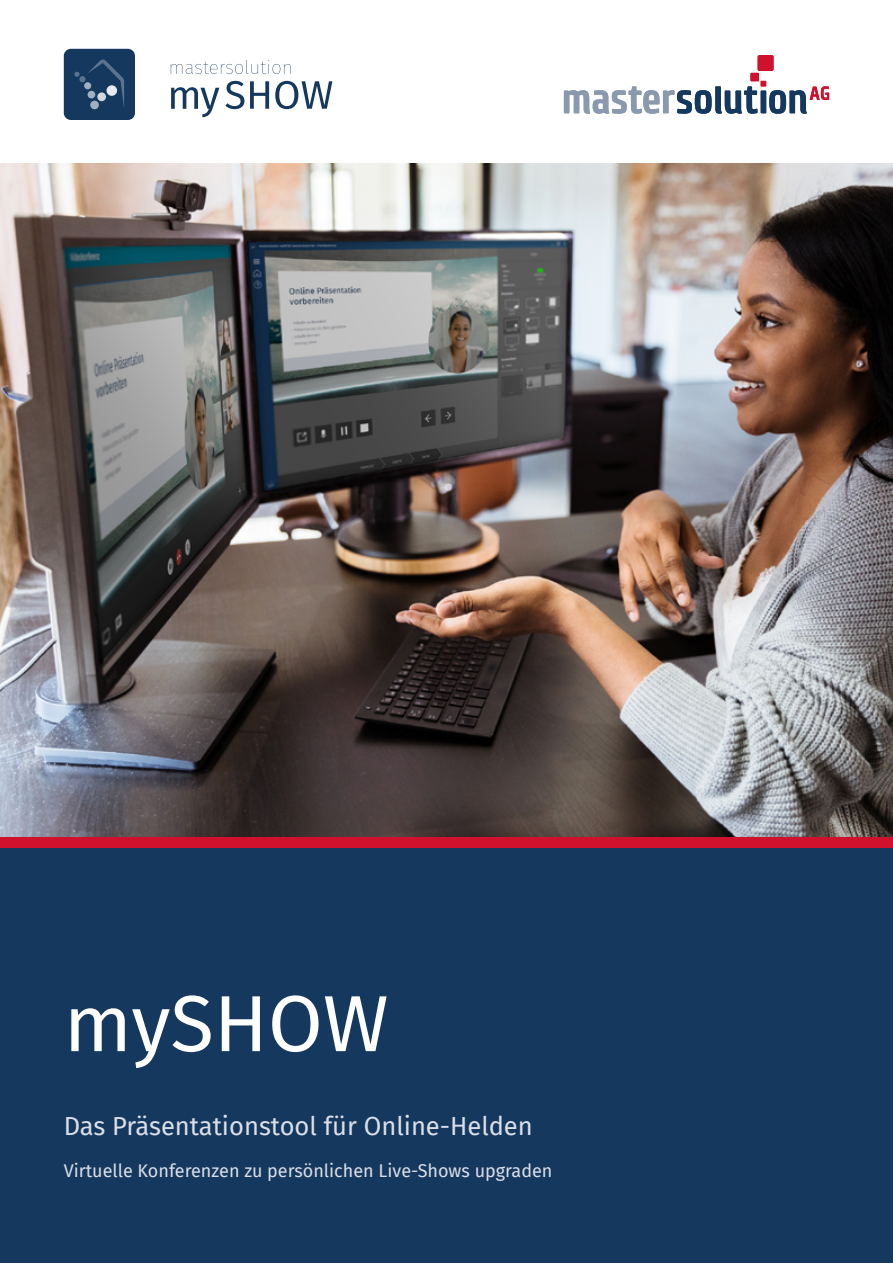
<style>
.page{position:relative;width:893px;height:1263px;background:#fff}
.page>*{position:absolute;margin:0;border:0;box-sizing:border-box;transform-origin:0 0}
.t1{font:79.5px "Fira Sans";color:#fff}
.t2{font:25.5px "Fira Sans";color:#dbdfe7}
.t3{font:18px "Fira Sans";color:#dbdfe7}
</style>
<div class="page">
<img style="left:0;top:164px;width:893px;height:673px">
<div style="left:0;top:837px;width:893px;height:426px;background:#15385f"></div>
<div style="left:0;top:837px;width:893px;height:11px;background:#cf112d"></div>
<div style="left:750px;top:73px;width:9px;height:8px;background:#cf112d"></div>
<div style="left:758px;top:55px;width:15px;height:16px;background:#cf112d;border-radius:2px"></div>
<svg style="left:564px;top:81px;width:265px;height:33px"></svg>
<svg style="left:171px;top:60px;width:120px;height:14px"></svg>
<svg style="left:225px;top:81px;width:19px;height:28px"></svg>
<svg style="left:250px;top:81px;width:19px;height:28px"></svg>
<svg style="left:275px;top:81px;width:57px;height:28px"></svg>
<svg style="left:171px;top:87px;width:48px;height:30px"></svg>
<div style="left:64px;top:49px;width:71px;height:71px;background:#15385f;border-radius:7px"></div>
<svg style="left:74px;top:60px;width:50px;height:49px"></svg>
<p class="t1" style="left:64px;top:963px;width:326px">mySHOW</p>
<p class="t2" style="left:64px;top:1107px;width:470px">Das Präsentationstool für Online-Helden</p>
<p class="t3" style="left:64px;top:1157px;width:490px">Virtuelle Konferenzen zu persönlichen Live-Shows upgraden</p>
</div>
